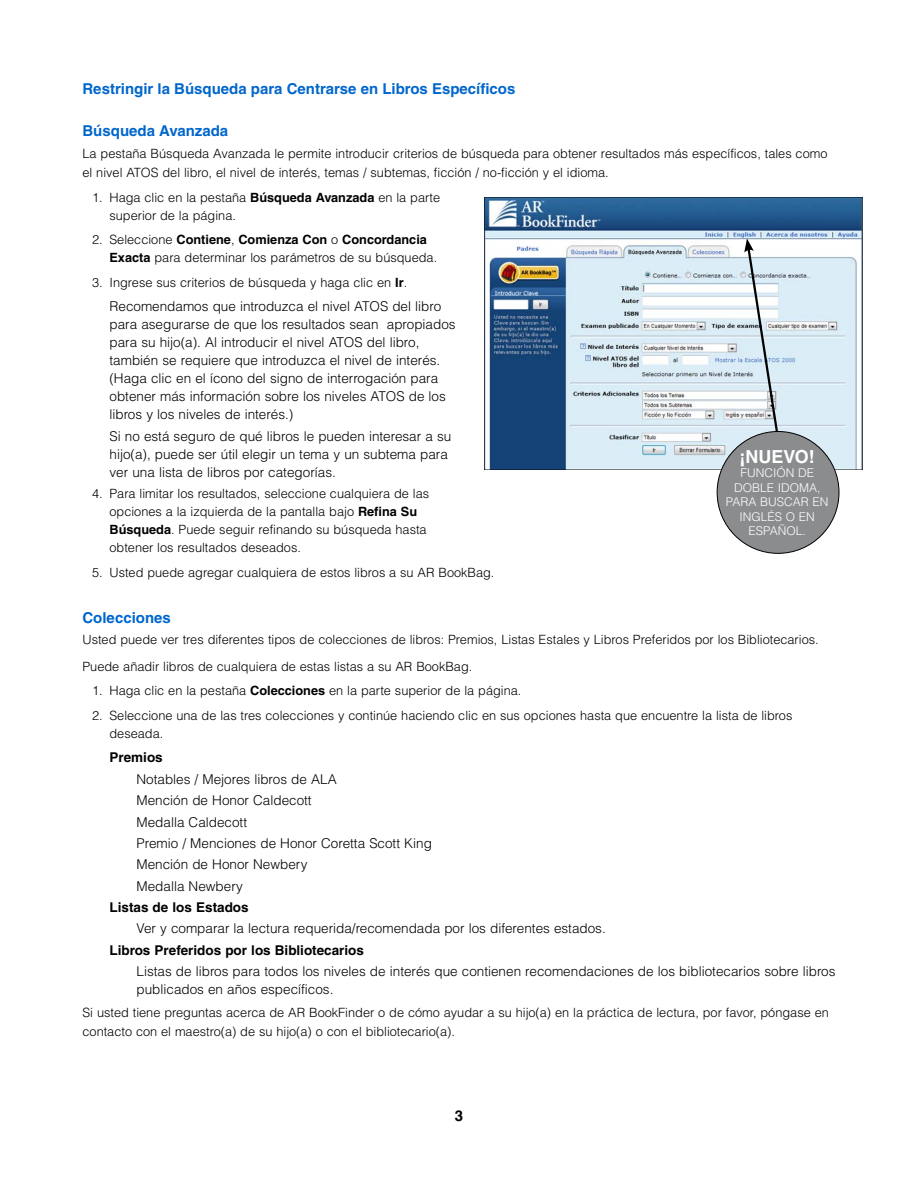
<style>
.page{position:relative;width:918px;height:1188px;background:#fff}
.page>*{position:absolute;margin:0;border:0;box-sizing:border-box;transform-origin:0 0}
.t1{font:700 18px "Helvetica";color:#fff}
.t2{font:700 15px "Helvetica";color:#06c}
.t3{font:700 15px "Helvetica";color:#000}
.t4{font:300 13.5px/18px "Helvetica";color:#000}
.t5{font:700 13.5px "Helvetica";color:#000}
.t6{font:300 12.75px/18px "Helvetica";color:#000}
.t7{font:300 12px/14.4px "Helvetica";color:#fff;text-align:center}
.s1{font-weight:700}
</style>
<div class="page">
<img style="left:484px;top:197px;width:378px;height:272px">
<svg style="left:744px;top:238px;width:38px;height:204px"></svg>
<div style="left:717px;top:432px;width:122px;height:121px;background:#8a8c8e;border-radius:50%"></div>
<p class="t2" style="left:82px;top:80px;width:434px">Restringir la Búsqueda para Centrarse en Libros Específicos</p>
<p class="t2" style="left:82px;top:122px;width:147px">Búsqueda Avanzada</p>
<p class="t6" style="left:82px;top:143px;width:747px;line-height:19.5px">La pestaña Búsqueda Avanzada le permite introducir criterios de búsqueda para obtener resultados más específicos, tales como el nivel ATOS del libro, el nivel de interés, temas / subtemas, ficción / no-ficción y el idioma.</p>
<p class="t6" style="left:109px;top:188px;width:332px;text-indent:-17px">1. Haga clic en la pestaña <span class="s1">Búsqueda Avanzada</span> en la parte superior de la página.</p>
<p class="t6" style="left:109px;top:231px;width:329px;text-indent:-17px">2. Seleccione <span class="s1">Contiene</span>, <span class="s1">Comienza Con</span> o <span class="s1">Concordancia<br>Exacta</span> para determinar los parámetros de su búsqueda.</p>
<p class="t6" style="left:92px;top:273px;width:317px">3. Ingrese sus criterios de búsqueda y haga clic en <span class="s1">Ir</span>.</p>
<p class="t4" style="left:110px;top:297px;width:348px">Recomendamos que introduzca el nivel ATOS del libro para asegurarse de que los resultados sean apropiados para su hijo(a). Al introducir el nivel ATOS del libro, también se requiere que introduzca el nivel de interés. (Haga clic en el ícono del signo de interrogación para obtener más información sobre los niveles ATOS de los libros y los niveles de interés.)</p>
<p class="t4" style="left:110px;top:427px;width:343px">Si no está seguro de qué libros le pueden interesar a su hijo(a), puede ser útil elegir un tema y un subtema para ver una lista de libros por categorías.</p>
<p class="t6" style="left:109px;top:484px;width:321px;text-indent:-17px">4. Para limitar los resultados, seleccione cualquiera de las opciones a la izquierda de la pantalla bajo <span class="s1">Refina Su Búsqueda</span>. Puede seguir refinando su búsqueda hasta obtener los resultados deseados.</p>
<p class="t6" style="left:92px;top:563px;width:404px">5. Usted puede agregar cualquiera de estos libros a su AR BookBag.</p>
<p class="t2" style="left:82px;top:608px;width:90px">Colecciones</p>
<p class="t6" style="left:82px;top:627px;width:738px;line-height:26.2px">Usted puede ver tres diferentes tipos de colecciones de libros: Premios, Listas Estales y Libros Preferidos por los Bibliotecarios.<br>Puede añadir libros de cualquiera de estas listas a su AR BookBag.</p>
<p class="t6" style="left:92px;top:682px;width:431px">1. Haga clic en la pestaña <span class="s1">Colecciones</span> en la parte superior de la página.</p>
<p class="t6" style="left:109px;top:706px;width:684px;text-indent:-17px">2. Seleccione una de las tres colecciones y continúe haciendo clic en sus opciones hasta que encuentre la lista de libros deseada.</p>
<p class="t5" style="left:110px;top:749px;width:55px">Premios</p>
<p class="t4" style="left:136px;top:768px;width:297px;line-height:21.3px">Notables / Mejores libros de ALA<br>Mención de Honor Caldecott<br>Medalla Caldecott<br>Premio / Menciones de Honor Coretta Scott King<br>Mención de Honor Newbery<br>Medalla Newbery</p>
<p class="t5" style="left:110px;top:899px;width:141px">Listas de los Estados</p>
<p class="t4" style="left:136px;top:919px;width:471px">Ver y comparar la lectura requerida/recomendada por los diferentes estados.</p>
<p class="t5" style="left:110px;top:942px;width:256px">Libros Preferidos por los Bibliotecarios</p>
<p class="t4" style="left:136px;top:962px;width:701px">Listas de libros para todos los niveles de interés que contienen recomendaciones de los bibliotecarios sobre libros publicados en años específicos.</p>
<p class="t6" style="left:82px;top:1003px;width:748px;line-height:19.5px">Si usted tiene preguntas acerca de AR BookFinder o de cómo ayudar a su hijo(a) en la práctica de lectura, por favor, póngase en contacto con el maestro(a) de su hijo(a) o con el bibliotecario(a).</p>
<h1 class="t1" style="left:740px;top:446px;width:77px">¡NUEVO!</h1>
<p class="t7" style="left:726px;top:466px;width:104px">FUNCIÓN DE<br>DOBLE IDOMA,<br>PARA BUSCAR EN<br>INGLÉS O EN<br>ESPAÑOL.</p>
<p class="t3" style="left:455px;top:1106px;width:10px">3</p>
</div>
